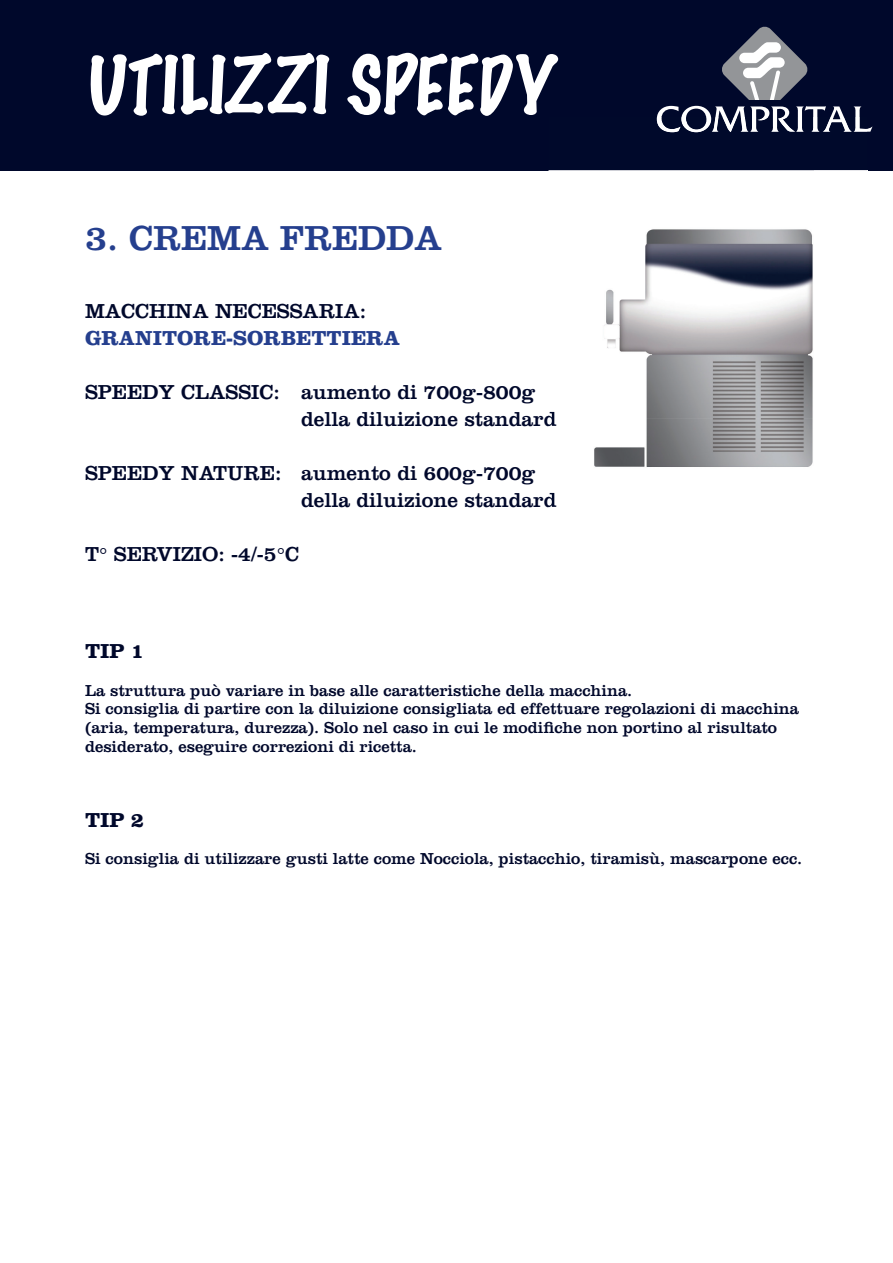
<style>
.page{position:relative;width:893px;height:1263px;background:#fff}
.page>*{position:absolute;margin:0;border:0;box-sizing:border-box;transform-origin:0 0}
.t1{font:100 72px "Marker Felt";color:#fff}
.t2{font:36px "Clarendon";color:#253f8e}
.t3{font:21px/27px "Clarendon";color:#00082b}
.t4{font:700 21px "Clarendon";color:#253f8e}
.t5{font:700 21px "Clarendon";color:#00082b}
.t6{font:16.5px/18.8px "Clarendon";color:#00082b}
</style>
<div class="page">
<div style="left:1px;top:0;width:892px;height:170px;background:#00082b"></div>
<svg style="left:722px;top:26px;width:86px;height:74px"></svg>
<img style="left:549px;top:117px;width:318px;height:391px">
<svg style="left:657px;top:106px;width:215px;height:26px"></svg>
<img style="left:823px;top:117px;width:29px;height:15px">
<img style="left:854px;top:117px;width:13px;height:15px">
<img style="left:549px;top:412px;width:7px;height:14px">
<img style="left:549px;top:493px;width:7px;height:14px">
<h1 class="t1" style="left:86px;top:29px;width:469px">UTILIZZI SPEEDY</h1>
<h2 class="t2" style="left:85px;top:216px;width:358px">3. CREMA FREDDA</h2>
<p class="t3" style="left:85px;top:297px;width:283px">MACCHINA NECESSARIA:</p>
<p class="t4" style="left:85px;top:325px;width:316px">GRANITORE-SORBETTIERA</p>
<p class="t3" style="left:301px;top:378px;width:257px;text-indent:-216px">SPEEDY CLASSIC: aumento di 700g-800g della diluizione standard</p>
<p class="t3" style="left:301px;top:459px;width:257px;text-indent:-216px">SPEEDY NATURE: aumento di 600g-700g della diluizione standard</p>
<p class="t3" style="left:85px;top:540px;width:216px">T° SERVIZIO: -4/-5°C</p>
<p class="t5" style="left:85px;top:638px;width:60px">TIP 1</p>
<p class="t6" style="left:85px;top:680px;width:716px">La struttura può variare in base alle caratteristiche della macchina.<br>Si consiglia di partire con la diluizione consigliata ed effettuare regolazioni di macchina (aria, temperatura, durezza). Solo nel caso in cui le modifiche non portino al risultato desiderato, eseguire correzioni di ricetta.</p>
<p class="t5" style="left:85px;top:807px;width:60px">TIP 2</p>
<p class="t6" style="left:85px;top:849px;width:719px">Si consiglia di utilizzare gusti latte come Nocciola, pistacchio, tiramisù, mascarpone ecc.</p>
</div>
